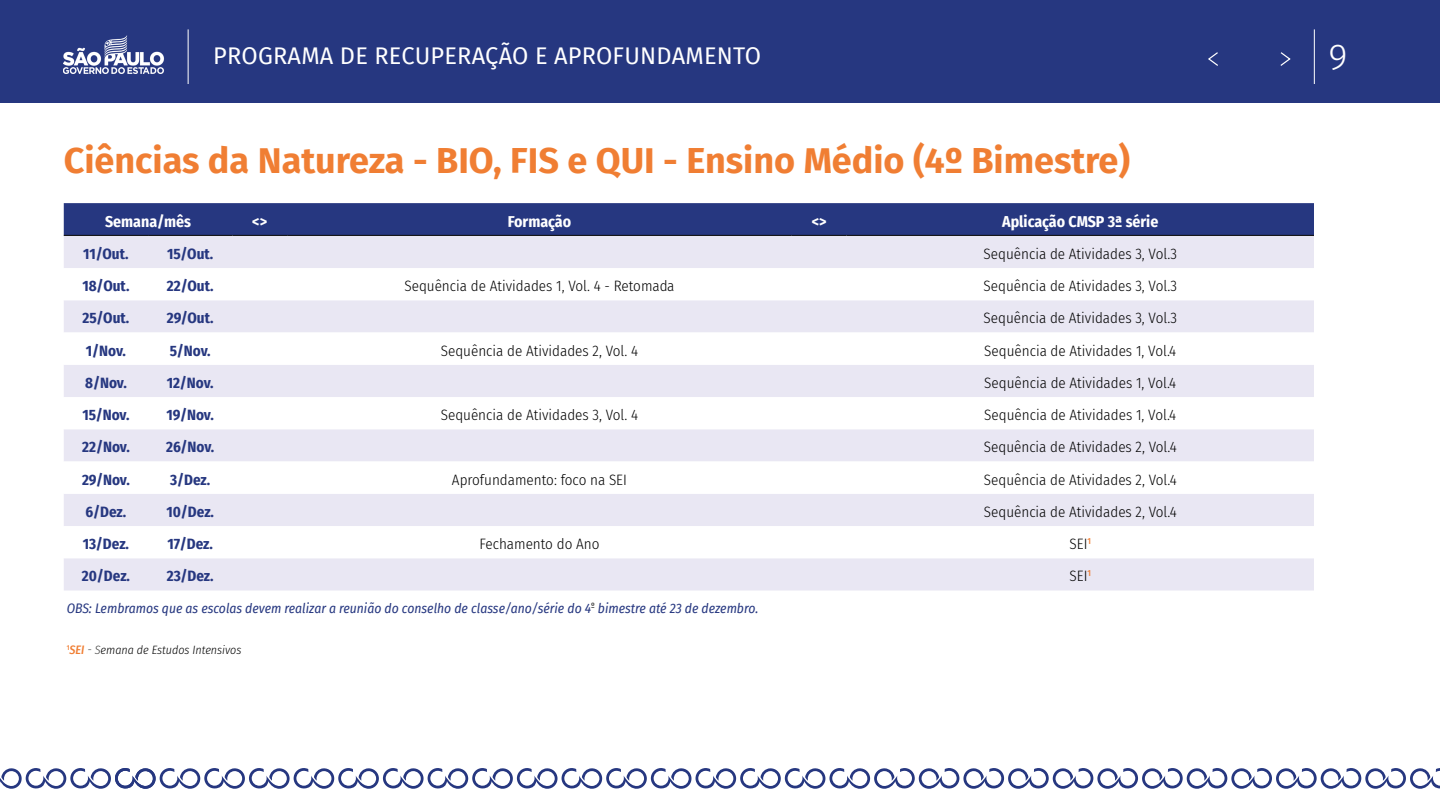
<style>
.page{position:relative;width:1440px;height:810px;background:#fff}
.page>*{position:absolute;margin:0;border:0;box-sizing:border-box;transform-origin:0 0}
.t1{font:300 36.83px "Fira Sans";color:#fff}
.t2{font:700 36px "Fira Sans";color:#f07e33}
.t3{font:23.55px "Fira Sans";letter-spacing:.01em;color:#fff}
.t4{font:700 15.75px "Fira Sans Condensed";color:#fff}
.t5{font:300 15px "Fira Sans Condensed";color:#000}
.t6{font:700 15px "Fira Sans Condensed";color:#263780}
.t7{font:italic 13.5px "Fira Sans Condensed";color:#263780}
.t8{font:italic 300 12px "Fira Sans Condensed";color:#000}
.s1{font-weight:500;color:#f07e33}
.s2{color:#3c3c3b}
</style>
<div class="page">
<svg style="left:0;top:768px;width:1440px;height:21px"></svg>
<div style="left:0;top:0;width:1440px;height:103px;background:#263780"></div>
<hr style="left:1314px;top:29px;width:1px;height:55px;background:#fff">
<svg style="left:1208px;top:52px;width:10px;height:14px"></svg>
<svg style="left:1280px;top:52px;width:11px;height:14px"></svg>
<img style="left:64px;top:36px;width:100px;height:37px">
<hr style="left:188px;top:29px;width:1px;height:55px;background:#fff">
<div style="left:64px;top:203px;width:1250px;height:32px;background:#263780"></div>
<div style="left:64px;top:236px;width:1250px;height:355px;background:#e9e7f3"></div>
<svg style="left:64px;top:268px;width:1250px;height:290px"></svg>
<hr style="left:64px;top:235px;width:84px;height:1px;background:#000">
<hr style="left:148px;top:235px;width:84px;height:1px;background:#000">
<hr style="left:232px;top:235px;width:55px;height:1px;background:#000">
<hr style="left:287px;top:235px;width:505px;height:1px;background:#000">
<hr style="left:792px;top:235px;width:55px;height:1px;background:#000">
<hr style="left:847px;top:235px;width:467px;height:1px;background:#000">
<h3 class="t3" style="left:213px;top:38px;width:549px">PROGRAMA DE RECUPERAÇÃO E APROFUNDAMENTO</h3>
<h1 class="t1" style="left:1329px;top:32px;width:21px">9</h1>
<h2 class="t2" style="left:64px;top:130px;width:1068px">Ciências da Natureza - BIO, FIS e QUI - Ensino Médio (4º Bimestre)</h2>
<p class="t4" style="left:105px;top:208px;width:87px">Semana/mês</p>
<p class="t4" style="left:252px;top:208px;width:16px">&lt;&gt;</p>
<p class="t4" style="left:508px;top:208px;width:65px">Formação</p>
<p class="t4" style="left:812px;top:208px;width:16px">&lt;&gt;</p>
<p class="t4" style="left:1002px;top:208px;width:158px">Aplicação CMSP 3ª série</p>
<p class="t6" style="left:83px;top:241px;width:47px">11/Out.</p>
<p class="t6" style="left:167px;top:241px;width:48px">15/Out.</p>
<p class="t5" style="left:984px;top:243px;width:195px">Sequência de Atividades 3, Vol.3</p>
<p class="t6" style="left:82px;top:273px;width:49px">18/Out.</p>
<p class="t6" style="left:167px;top:273px;width:48px">22/Out.</p>
<p class="t5" style="left:404px;top:275px;width:272px">Sequência de Atividades 1, Vol. 4 - Retomad a</p>
<p class="t5" style="left:984px;top:275px;width:195px">Sequência de Atividades 3, Vol.3</p>
<p class="t6" style="left:83px;top:306px;width:48px">25/Out.</p>
<p class="t6" style="left:167px;top:306px;width:48px">29/Out.</p>
<p class="t5" style="left:984px;top:308px;width:195px">Sequência de Atividades 3, Vol.3</p>
<p class="t6" style="left:86px;top:338px;width:42px">1/Nov.</p>
<p class="t6" style="left:170px;top:338px;width:42px">5/Nov.</p>
<p class="t5" style="left:441px;top:340px;width:199px">Sequência de Atividades 2, Vol. 4</p>
<p class="t5" style="left:984px;top:340px;width:194px">Sequência de Atividades 1, Vol.4</p>
<p class="t6" style="left:85px;top:370px;width:43px">8/Nov.</p>
<p class="t6" style="left:167px;top:370px;width:49px">12/Nov.</p>
<p class="t5" style="left:984px;top:372px;width:194px">Sequência de Atividades 1, Vol.4</p>
<p class="t6" style="left:82px;top:402px;width:49px">15/Nov.</p>
<p class="t6" style="left:167px;top:402px;width:49px">19/Nov.</p>
<p class="t5" style="left:441px;top:404px;width:199px">Sequência de Atividades 3, Vol. 4</p>
<p class="t5" style="left:984px;top:404px;width:194px">Sequência de Atividades 1, Vol.4</p>
<p class="t6" style="left:82px;top:435px;width:49px">22/Nov.</p>
<p class="t6" style="left:166px;top:435px;width:50px">26/Nov.</p>
<p class="t5" style="left:984px;top:437px;width:194px">Sequência de Atividades 2, Vol.4</p>
<p class="t6" style="left:82px;top:467px;width:49px">29/Nov.</p>
<p class="t6" style="left:170px;top:467px;width:41px">3/Dez.</p>
<p class="t5" style="left:452px;top:469px;width:177px">Aprofundamento: foco na SEI</p>
<p class="t5" style="left:984px;top:469px;width:194px">Sequência de Atividades 2, Vol.4</p>
<p class="t6" style="left:86px;top:499px;width:42px">6/Dez.</p>
<p class="t6" style="left:166px;top:499px;width:49px">10/Dez.</p>
<p class="t5" style="left:984px;top:501px;width:194px">Sequência de Atividades 2, Vol.4</p>
<p class="t6" style="left:83px;top:531px;width:48px">13/Dez.</p>
<p class="t6" style="left:168px;top:531px;width:47px">17/Dez.</p>
<p class="t5" style="left:479px;top:533px;width:122px">Fechamento do Ano</p>
<p class="t5" style="left:1070px;top:533px;width:23px">SEI<sup>1</sup></p>
<p class="t6" style="left:82px;top:564px;width:50px">20/Dez.</p>
<p class="t6" style="left:167px;top:564px;width:48px">23/Dez.</p>
<p class="t5" style="left:1069px;top:566px;width:23px">SEI<sup>1</sup></p>
<p class="t7" style="left:67px;top:598px;width:693px">OBS: Lembramos que as escolas devem realizar a reunião do conselho de classe/ano/série do 4<sup>º</sup> bimestre até 23 de dezembro.</p>
<p class="t8" style="left:67px;top:642px;width:176px"><sup>1</sup><span class="s1">SEI</span> <span class="s2">- S</span>emana de Estudos Intensivos</p>
</div>
